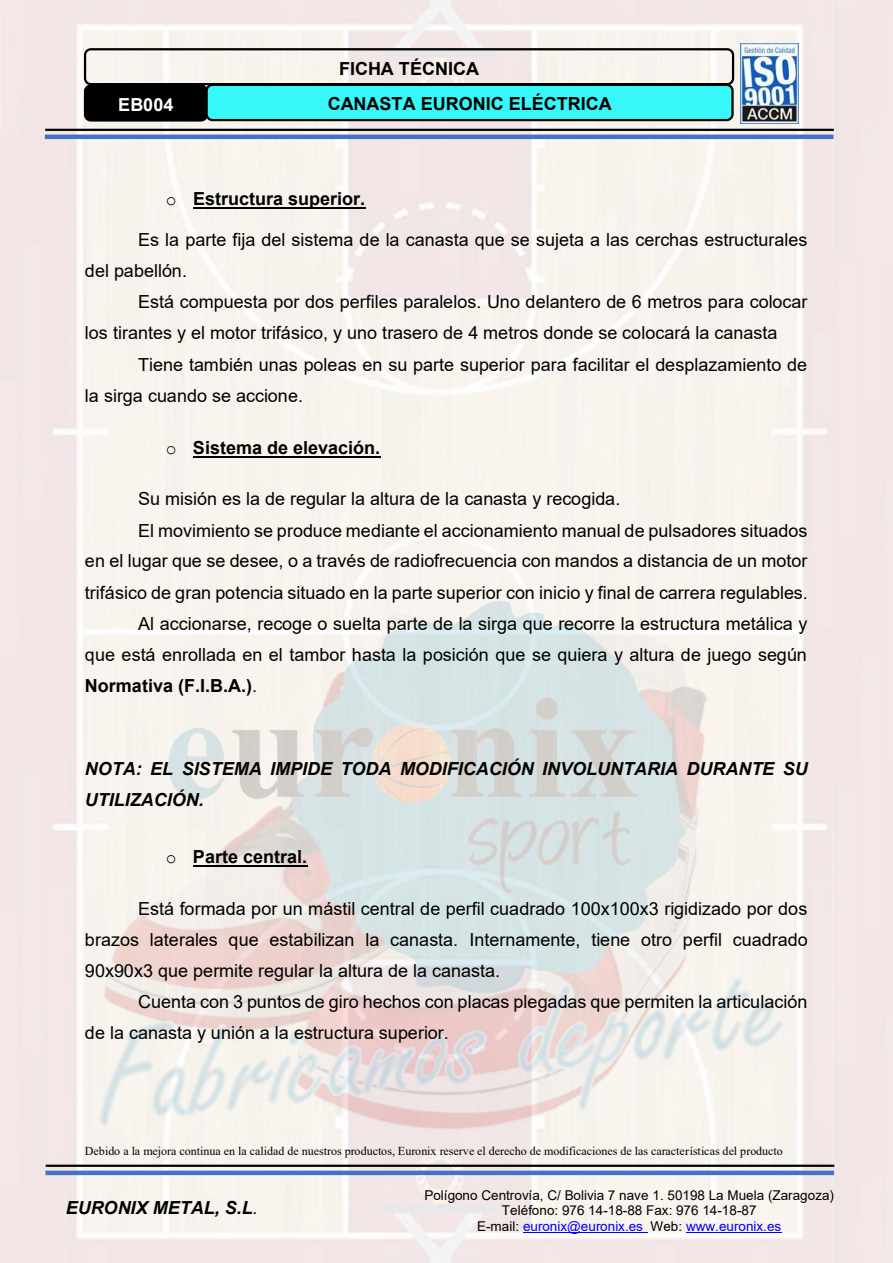
<style>
.page{position:relative;width:893px;height:1263px;background:#fff}
.page>*{position:absolute;margin:0;border:0;box-sizing:border-box;transform-origin:0 0}
.t1{font:18px/30.9px "Arial";color:#000}
.t2{font:700 18px "Arial";color:#000}
.t3{font:italic 700 18px/31.2px "Arial";color:#000}
.t4{font:700 18px "Arial";letter-spacing:.005em;color:#fff}
.t5{font:13.5px/15.6px "Arial";letter-spacing:.005em;color:#000;text-align:center}
.t6{font:12px "Times New Roman";color:#000}
.s1{font-family:"Courier New";font-weight:400}
.s2{font-weight:400}
.s3{color:#00f}
</style>
<div class="page">
<img style="left:0;top:0;width:893px;height:1263px">
<hr style="left:523px;top:1232px;width:124px;height:1px;background:#00f">
<hr style="left:686px;top:1232px;width:95px;height:1px;background:#00f">
<hr style="left:45px;top:1171px;width:789px;height:4px;background:#4472c4">
<hr style="left:46px;top:1165px;width:788px;height:2px;background:#000">
<hr style="left:45px;top:135px;width:788px;height:4px;background:#4472c4">
<hr style="left:45px;top:129px;width:789px;height:2px;background:#000">
<img style="left:741px;top:44px;width:57px;height:80px">
<div style="left:84px;top:84px;width:124px;height:38px;background:#000;border:2px solid #000;border-radius:6px"></div>
<div style="left:206px;top:84px;width:528px;height:37px;background:#36f8f8;border:2px solid #000;border-radius:6px"></div>
<div style="left:84px;top:48px;width:650px;height:37px;border:2px solid #000;border-radius:6px"></div>
<img style="left:82px;top:586px;width:723px;height:545px">
<hr style="left:193px;top:207px;width:172px;height:2px;background:#000">
<hr style="left:193px;top:456px;width:187px;height:1px;background:#000">
<hr style="left:193px;top:865px;width:114px;height:2px;background:#000">
<p class="t2" style="left:339px;top:56px;width:142px">FICHA TÉCNICA</p>
<p class="t4" style="left:118px;top:92px;width:57px">EB004</p>
<p class="t2" style="left:328px;top:91px;width:286px">CANASTA EURONIC ELÉCTRICA</p>
<p class="t2" style="left:166px;top:186px;width:201px"><span class="s1">o</span> Estructura superior.</p>
<p class="t1" style="left:85px;top:224px;width:724px;text-indent:53px">Es la parte fija del sistema de la canasta que se sujeta a las cerchas estructurales del pabellón.</p>
<p class="t1" style="left:85px;top:286px;width:724px;text-indent:53px">Está compuesta por dos perfiles paralelos. Uno delantero de 6 metros para colocar los tirantes y el motor trifásico, y uno trasero de 4 metros donde se colocará la canasta</p>
<p class="t1" style="left:85px;top:349px;width:724px;text-indent:53px">Tiene también unas poleas en su parte superior para facilitar el desplazamiento de la sirga cuando se accione.</p>
<p class="t2" style="left:166px;top:435px;width:216px"><span class="s1">o</span> Sistema de elevación.</p>
<p class="t1" style="left:138px;top:483px;width:484px">Su misión es la de regular la altura de la canasta y recogida.</p>
<p class="t1" style="left:138px;top:515px;width:671px">El movimiento se produce mediante el accionamiento manual de pulsadores situados</p>
<p class="t1" style="left:85px;top:546px;width:724px">en el lugar que se desee, o a través de radiofrecuencia con mandos a distancia de un motor</p>
<p class="t1" style="left:85px;top:577px;width:725px">trifásico de gran potencia situado en la parte superior con inicio y final de carrera regulables.</p>
<p class="t1" style="left:138px;top:608px;width:671px">Al accionarse, recoge o suelta parte de la sirga que recorre la estructura metálica y</p>
<p class="t1" style="left:85px;top:639px;width:723px">que está enrollada en el tambor hasta la posición que se quiera y altura de juego según</p>
<p class="t2" style="left:85px;top:673px;width:174px">Normativa (F.I.B.A.)<span class="s2">.</span></p>
<p class="t3" style="left:85px;top:753px;width:724px">NOTA: EL SISTEMA IMPIDE TODA MODIFICACIÓN INVOLUNTARIA DURANTE SU<br>UTILIZACIÓN.</p>
<p class="t2" style="left:166px;top:844px;width:143px"><span class="s1">o</span> Parte central.</p>
<p class="t1" style="left:85px;top:893px;width:724px;text-align:justify;text-indent:53px">Está formada por un mástil central de perfil cuadrado 100x100x3 rigidizado por dos brazos laterales que estabilizan la canasta. Internamente, tiene otro perfil cuadrado 90x90x3 que permite regular la altura de la canasta.</p>
<p class="t1" style="left:85px;top:986px;width:724px;text-indent:53px">Cuenta con 3 puntos de giro hechos con placas plegadas que permiten la articulación de la canasta y unión a la estructura superior.</p>
<p class="t6" style="left:85px;top:1142px;width:700px">Debido a la mejora continua en la calidad de nuestros productos, Euronix reserve el derecho de modificaciones de las características del producto</p>
<p class="t5" style="left:424px;top:1187px;width:411px">Polígono Centrovía, C/ Bolivia 7 nave 1. 50198 La Muela (Zaragoza)<br>Teléfono: 976 14-18-88 Fax: 976 14-18-87<br>E-mail: <span class="s3">euronix@euronix.es</span> Web: <span class="s3">www.euronix.es</span></p>
<p class="t3" style="left:66px;top:1193px;width:194px">EURONIX METAL, S.L<span class="s2">.</span></p>
</div>
